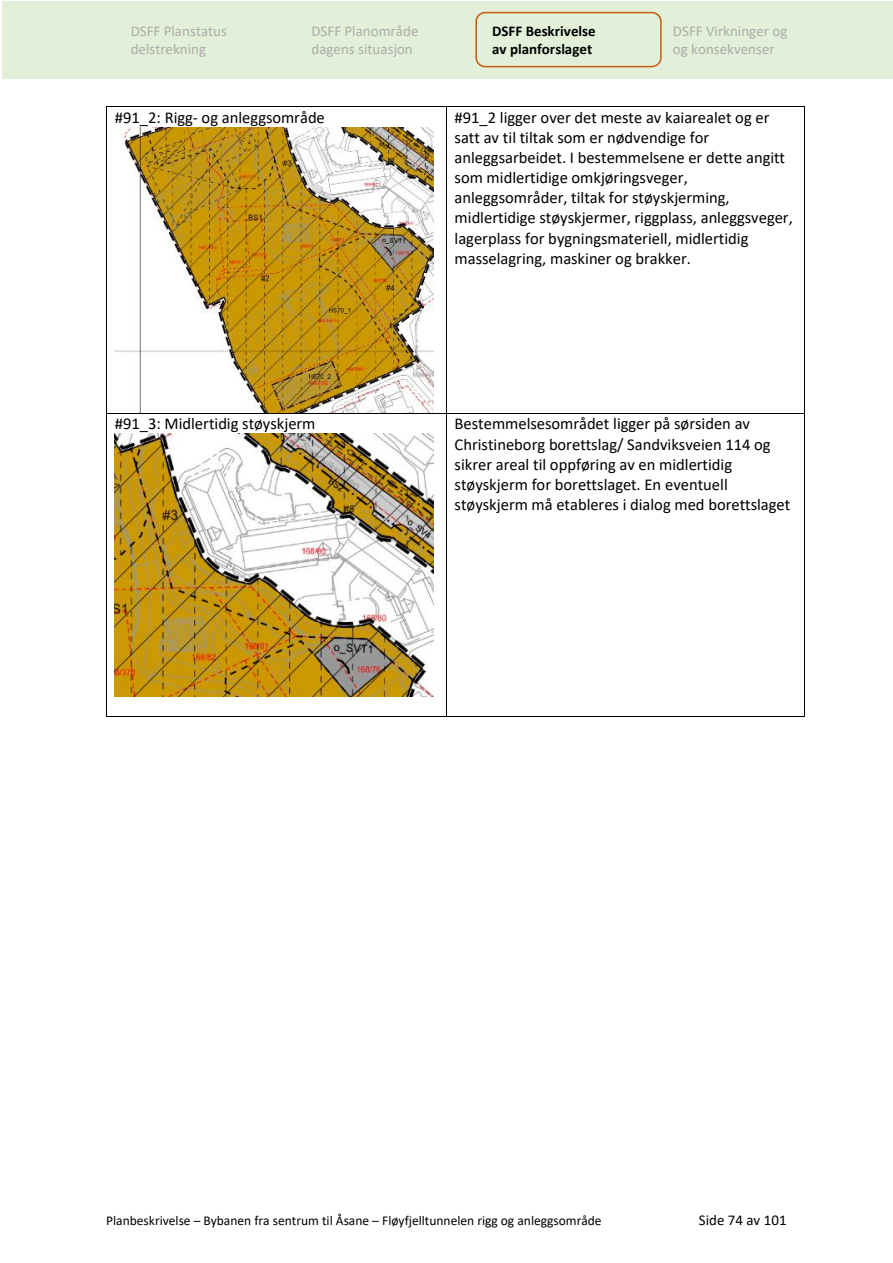
<style>
.page{position:relative;width:893px;height:1263px;background:#fff}
.page>*{position:absolute;margin:0;border:0;box-sizing:border-box;transform-origin:0 0}
.t1{font:16.5px/20.1px "Calibri";color:#000}
.t2{font:15px "Calibri";color:#aeaaaa}
.t3{font:700 15px "Calibri";color:#000}
.t4{font:15px "Calibri";color:#000}
.t5{font:13.5px "Calibri";color:#000}
</style>
<div class="page">
<div style="left:2px;top:1px;width:891px;height:77px;background:#e2f0d9"></div>
<div style="left:475px;top:12px;width:187px;height:55px;border:2px solid #c55a11;border-radius:9px"></div>
<hr style="left:107px;top:106px;width:339px;height:1px;background:#000">
<hr style="left:447px;top:106px;width:357px;height:1px;background:#000">
<hr style="left:106px;top:107px;width:1px;height:306px;background:#000">
<hr style="left:446px;top:107px;width:1px;height:306px;background:#000">
<hr style="left:804px;top:107px;width:1px;height:306px;background:#000">
<hr style="left:107px;top:413px;width:339px;height:1px;background:#000">
<hr style="left:447px;top:413px;width:357px;height:1px;background:#000">
<hr style="left:106px;top:414px;width:1px;height:302px;background:#000">
<hr style="left:107px;top:716px;width:339px;height:1px;background:#000">
<hr style="left:446px;top:414px;width:1px;height:302px;background:#000">
<hr style="left:447px;top:716px;width:357px;height:1px;background:#000">
<hr style="left:804px;top:414px;width:1px;height:302px;background:#000">
<img style="left:115px;top:127px;width:319px;height:286px">
<img style="left:115px;top:434px;width:319px;height:263px">
<p class="t2" style="left:131px;top:24px;width:98px">DSFF Planstatus</p>
<p class="t2" style="left:311px;top:24px;width:109px">DSFF Planområde</p>
<p class="t3" style="left:492px;top:24px;width:105px">DSFF Beskrivelse</p>
<p class="t2" style="left:673px;top:24px;width:116px">DSFF Virkninger og</p>
<p class="t2" style="left:131px;top:43px;width:77px">delstrekning</p>
<p class="t2" style="left:311px;top:43px;width:103px">dagens situasjon</p>
<p class="t3" style="left:492px;top:43px;width:101px">av planforslaget</p>
<p class="t2" style="left:673px;top:43px;width:103px">og konsekvenser</p>
<p class="t1" style="left:115px;top:108px;width:211px">#91_2: Rigg- og anleggsområde</p>
<p class="t1" style="left:455px;top:108px;width:340px">#91_2 ligger over det meste av kaiarealet og er satt av til tiltak som er nødvendige for anleggsarbeidet. I bestemmelsene er dette angitt som midlertidige omkjøringsveger, anleggsområder, tiltak for støyskjerming, midlertidige støyskjermer, riggplass, anleggsveger, lagerplass for bygningsmateriell, midlertidig masselagring, maskiner og brakker.</p>
<p class="t1" style="left:115px;top:415px;width:202px">#91_3: Midlertidig støyskjerm</p>
<p class="t1" style="left:455px;top:415px;width:337px">Bestemmelsesområdet ligger på sørsiden av Christineborg borettslag/ Sandviksveien 114 og sikrer areal til oppføring av en midlertidig støyskjerm for borettslaget. En eventuell støyskjerm må etableres i dialog med borettslaget</p>
<p class="t5" style="left:106px;top:1215px;width:497px">Planbeskrivelse – Bybanen fra sentrum til Åsane – Fløyfjelltunnelen rigg og anleggsområde</p>
<p class="t4" style="left:699px;top:1214px;width:89px">Side 74 av 101</p>
</div>
